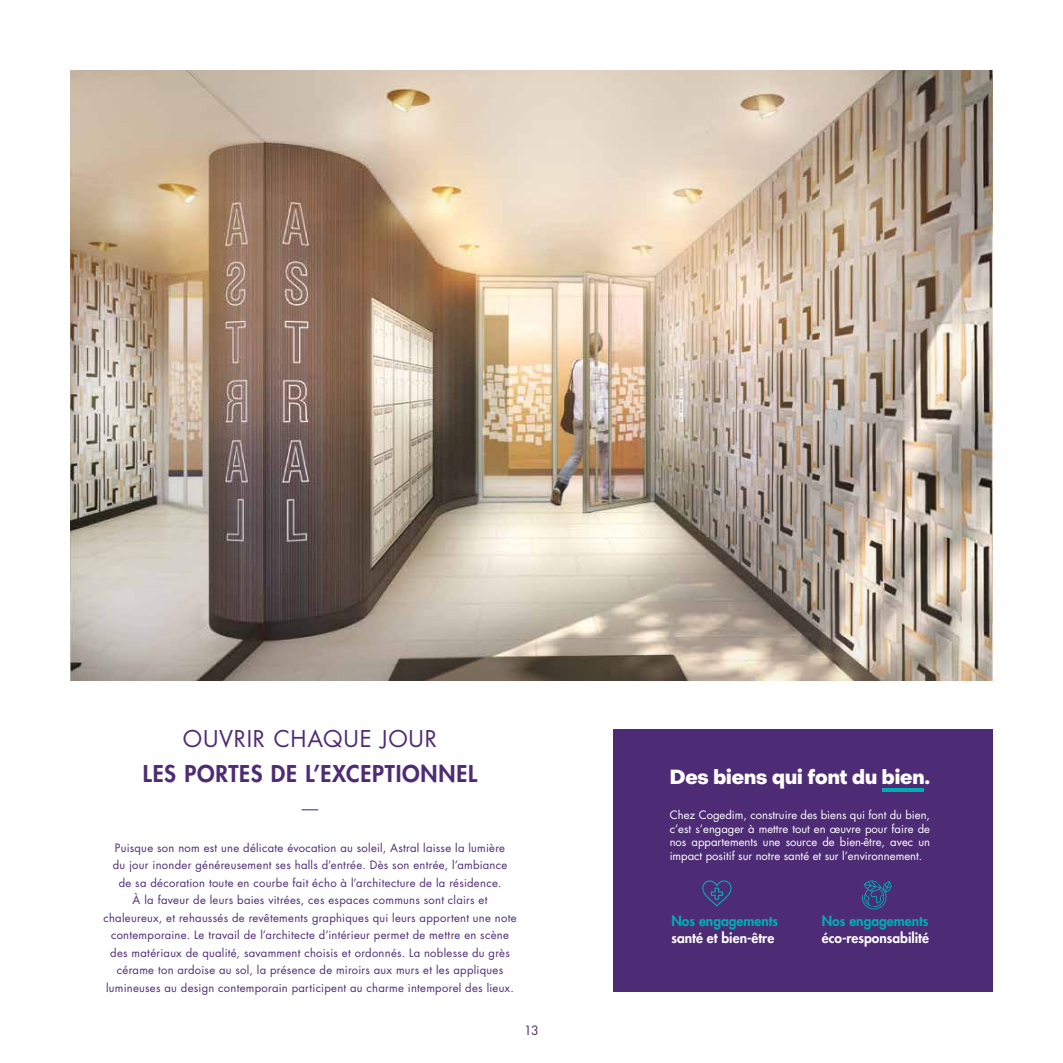
<style>
.page{position:relative;width:1063px;height:1063px;background:#fff}
.page>*{position:absolute;margin:0;border:0;box-sizing:border-box;transform-origin:0 0}
.t1{font:800 22.5px "Futura Std";letter-spacing:.03em;color:#4e2c75}
.t2{font:22.5px "Futura Std";letter-spacing:.035em;color:#4e2c75}
.t3{font:300 22.5px "Futura Std";color:#4e2c75}
.t4{font:800 20px "Object Sans";letter-spacing:-.005em;color:#fff}
.t5{font:800 13.75px "Futura Std";color:#fff}
.t6{font:800 13.75px "Futura Std";color:#00adb2}
.t7{font:12.5px "Futura Std";color:#4e2c75}
.t8{font:11.25px/17.5px "Futura Std";letter-spacing:.025em;color:#4e2c75;text-align:center}
.t9{font:11.25px/13.5px "Futura Std";color:#fff;text-align:justify}
</style>
<div class="page">
<img style="left:71px;top:71px;width:921px;height:609px">
<div style="left:613px;top:730px;width:379px;height:262px;background:#4e2c75"></div>
<hr style="left:883px;top:788px;width:41px;height:4px;background:#00adb2">
<svg style="left:862px;top:880px;width:30px;height:30px"></svg>
<svg style="left:702px;top:880px;width:30px;height:26px"></svg>
<h1 class="t2" style="left:183px;top:725px;width:256px">OUVRIR CHAQUE JOUR</h1>
<h1 class="t1" style="left:143px;top:760px;width:336px">LES PORTES DE L’EXCEPTIONNEL</h1>
<h1 class="t3" style="left:299px;top:796px;width:24px">—</h1>
<p class="t8" style="left:103px;top:839px;width:415px">Puisque son nom est une délicate évocation au soleil, Astral laisse la lumière<br>du jour inonder généreusement ses halls d’entrée. Dès son entrée, l’ambiance<br>de sa décoration toute en courbe fait écho à l’architecture de la résidence.<br>À la faveur de leurs baies vitrées, ces espaces communs sont clairs et chaleureux, et rehaussés de revêtements graphiques qui leurs apportent une note contemporaine. Le travail de l’architecte d’intérieur permet de mettre en scène des matériaux de qualité, savamment choisis et ordonnés. La noblesse du grès cérame ton ardoise au sol, la présence de miroirs aux murs et les appliques lumineuses au design contemporain participent au charme intemporel des lieux.</p>
<p class="t7" style="left:524px;top:1023px;width:16px">13</p>
<h2 class="t4" style="left:670px;top:765px;width:262px">Des biens qui font du bien.</h2>
<p class="t9" style="left:670px;top:809px;width:262px">Chez Cogedim, construire des biens qui font du bien, c’est s’engager à mettre tout en œuvre pour faire de nos appartements une source de bien-être, avec un impact positif sur notre santé et sur l’environnement.</p>
<p class="t6" style="left:671px;top:912px;width:108px">Nos engagements</p>
<p class="t5" style="left:671px;top:929px;width:104px">santé et bien-être</p>
<p class="t6" style="left:822px;top:912px;width:108px">Nos engagements</p>
<p class="t5" style="left:822px;top:929px;width:109px">éco-responsabilité</p>
</div>
